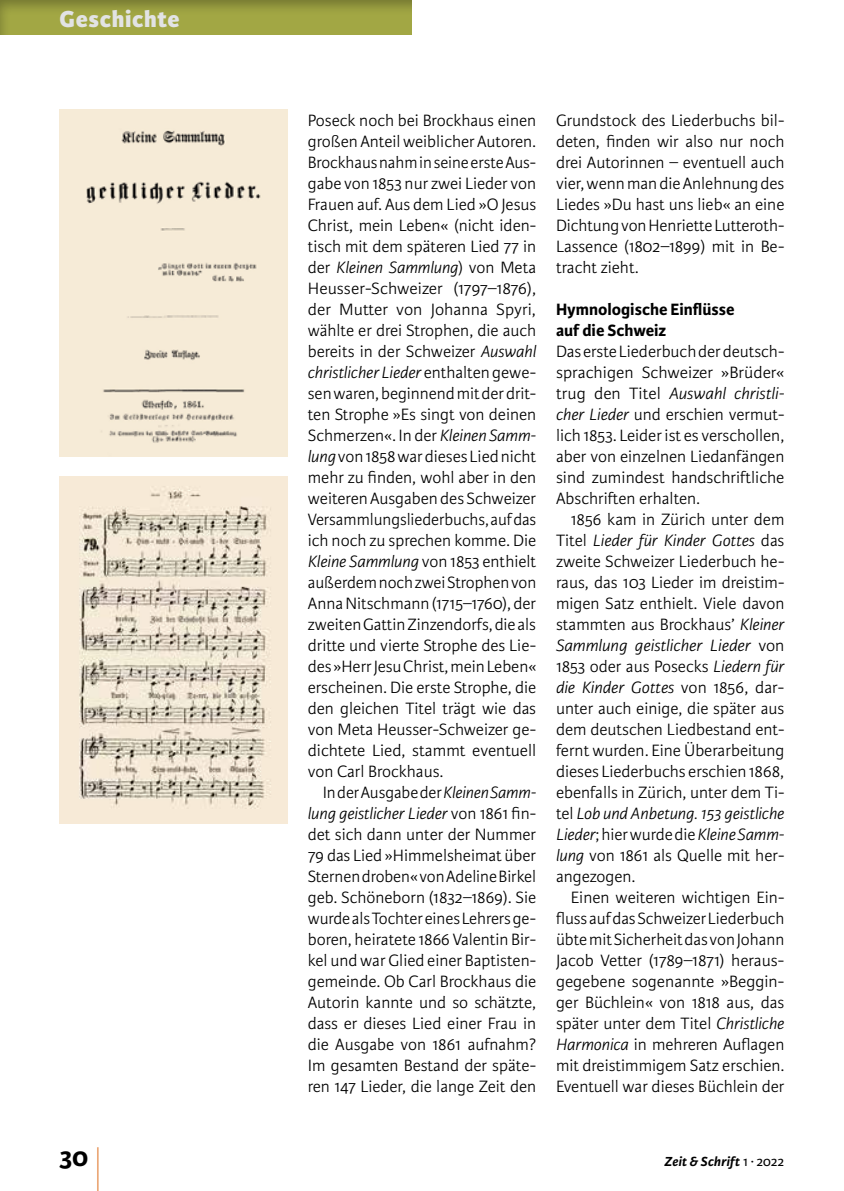
<style>
.page{position:relative;width:844px;height:1191px;background:#fff}
.page>*{position:absolute;margin:0;border:0;box-sizing:border-box;transform-origin:0 0}
.t1{font:300 59.5px "Karmina Sans Basic";color:#df7427;scale:.29 1}
.t2{font:700 28px "Karmina Sans Basic";color:#000}
.t3{font:800 24.5px "Karmina Sans Basic";letter-spacing:.025em;color:#e2e3e4}
.t4{font:300 17.5px/21px "Karmina Sans Basic";color:#000;text-align:justify}
.t5{font:700 17.5px/21px "Karmina Sans Basic";color:#000}
.t6{font:italic 700 14px "Karmina Sans Basic";letter-spacing:.015em;color:#000}
.s1{font-style:italic}
.s2{font-weight:400;font-style:normal}
</style>
<div class="page">
<div style="left:0;top:0;width:413px;height:35px;background:#000;opacity:.3"></div>
<img style="left:60px;top:109px;width:228px;height:347px">
<img style="left:60px;top:476px;width:228px;height:347px">
<h3 class="t3" style="left:60px;top:4px;width:121px">Geschichte</h3>
<p class="t4" style="left:308px;top:110px;width:230px">Poseck noch bei Brockhaus einen großen Anteil weiblicher Autoren.<br>Brockhaus nahm in seine erste Aus&shy;gabe von 1853 nur zwei Lieder von Frauen auf. Aus dem Lied »O Jesus Christ, mein Leben« (nicht iden&shy;tisch mit dem späteren Lied 77 in der <span class="s1">Kleinen Sammlung</span>) von Meta Heusser-Schweizer (1797–1876), der Mutter von Johanna Spyri, wählte er drei Strophen, die auch bereits in der Schweizer <span class="s1">Auswahl christlicher Lieder</span> enthalten gewe&shy;sen waren, beginnend mit der drit&shy;ten Strophe »Es singt von deinen Schmerzen«. In der <span class="s1">Kleinen Samm&shy;lung</span> von 1858 war dieses Lied nicht mehr zu finden, wohl aber in den weiteren Ausgaben des Schweizer Versammlungsliederbuchs, auf das ich noch zu sprechen komme. Die <span class="s1">Kleine Sammlung</span> von 1853 enthielt außerdem noch zwei Strophen von Anna Nitschmann (1715–1760), der zweiten Gattin Zinzendorfs, die als dritte und vierte Strophe des Lie&shy;des »Herr Jesu Christ, mein Leben« erscheinen. Die erste Strophe, die den gleichen Titel trägt wie das von Meta Heusser-Schweizer ge&shy;dichtete Lied, stammt eventuell von Carl Brockhaus.</p>
<p class="t4" style="left:308px;top:782px;width:230px;text-indent:15px">In der Ausgabe der <span class="s1">Kleinen Samm&shy;lung geistlicher Lieder</span> von 1861 fin&shy;det sich dann unter der Nummer 79 das Lied »Himmelsheimat über Sternen droben« von Adeline Birkel geb. Schöneborn (1832–1869). Sie wurde als Tochter eines Lehrers ge&shy;boren, heiratete 1866 Valentin Bir&shy;kel und war Glied einer Baptisten&shy;gemeinde. Ob Carl Brockhaus die Autorin kannte und so schätzte, dass er dieses Lied einer Frau in die Ausgabe von 1861 aufnahm?<br>Im gesamten Bestand der späte&shy;ren 147 Lieder, die lange Zeit den</p>
<p class="t4" style="left:556px;top:110px;width:230px">Grundstock des Liederbuchs bil&shy;deten, finden wir also nur noch drei Autorinnen – eventuell auch vier, wenn man die Anlehnung des Liedes »Du hast uns lieb« an eine Dichtung von Henriette Lutteroth-Lassence (1802–1899) mit in Be&shy;tracht zieht.</p>
<p class="t5" style="left:556px;top:299px;width:180px">Hymnologische Einflüsse auf die Schweiz</p>
<p class="t4" style="left:556px;top:341px;width:230px">Das erste Liederbuch der deutsch&shy;sprachigen Schweizer »Brüder« trug den Titel <span class="s1">Auswahl christli&shy;cher Lieder</span> und erschien vermut&shy;lich 1853. Leider ist es verschollen, aber von einzelnen Liedanfängen sind zumindest handschriftliche Abschriften erhalten.</p>
<p class="t4" style="left:556px;top:509px;width:230px;text-indent:15px">1856 kam in Zürich unter dem Titel <span class="s1">Lieder für Kinder Gottes</span> das zweite Schweizer Liederbuch he&shy;raus, das 103 Lieder im dreistim&shy;migen Satz enthielt. Viele davon stammten aus Brockhaus’ <span class="s1">Kleiner Sammlung geistlicher Lieder</span> von 1853 oder aus Posecks <span class="s1">Liedern für die Kinder Gottes</span> von 1856, dar&shy;unter auch einige, die später aus dem deutschen Liedbestand ent&shy;fernt wurden. Eine Überarbeitung dieses Liederbuchs erschien 1868, ebenfalls in Zürich, unter dem Ti&shy;tel <span class="s1">Lob und Anbetung. 153 geistliche Lieder</span>; hier wurde die <span class="s1">Kleine Samm&shy;lung</span> von 1861 als Quelle mit her&shy;angezogen.</p>
<p class="t4" style="left:556px;top:887px;width:230px;text-indent:15px">Einen weiteren wichtigen Ein&shy;fluss auf das Schweizer Liederbuch übte mit Sicherheit das von Johann Jacob Vetter (1789–1871) heraus&shy;gegebene sogenannte »Beggin&shy;ger Büchlein« von 1818 aus, das später unter dem Titel <span class="s1">Christliche Harmonica</span> in mehreren Auflagen mit dreistimmigem Satz erschien.<br>Eventuell war dieses Büchlein der</p>
<h2 class="t2" style="left:60px;top:1141px;width:30px">30</h2>
<h1 class="t1" style="left:96px;top:1140px;width:17px">|</h1>
<p class="t6" style="left:664px;top:1153px;width:121px">Zeit &amp; Schrift <span class="s2">1 ∙ 2022</span></p>
</div>
